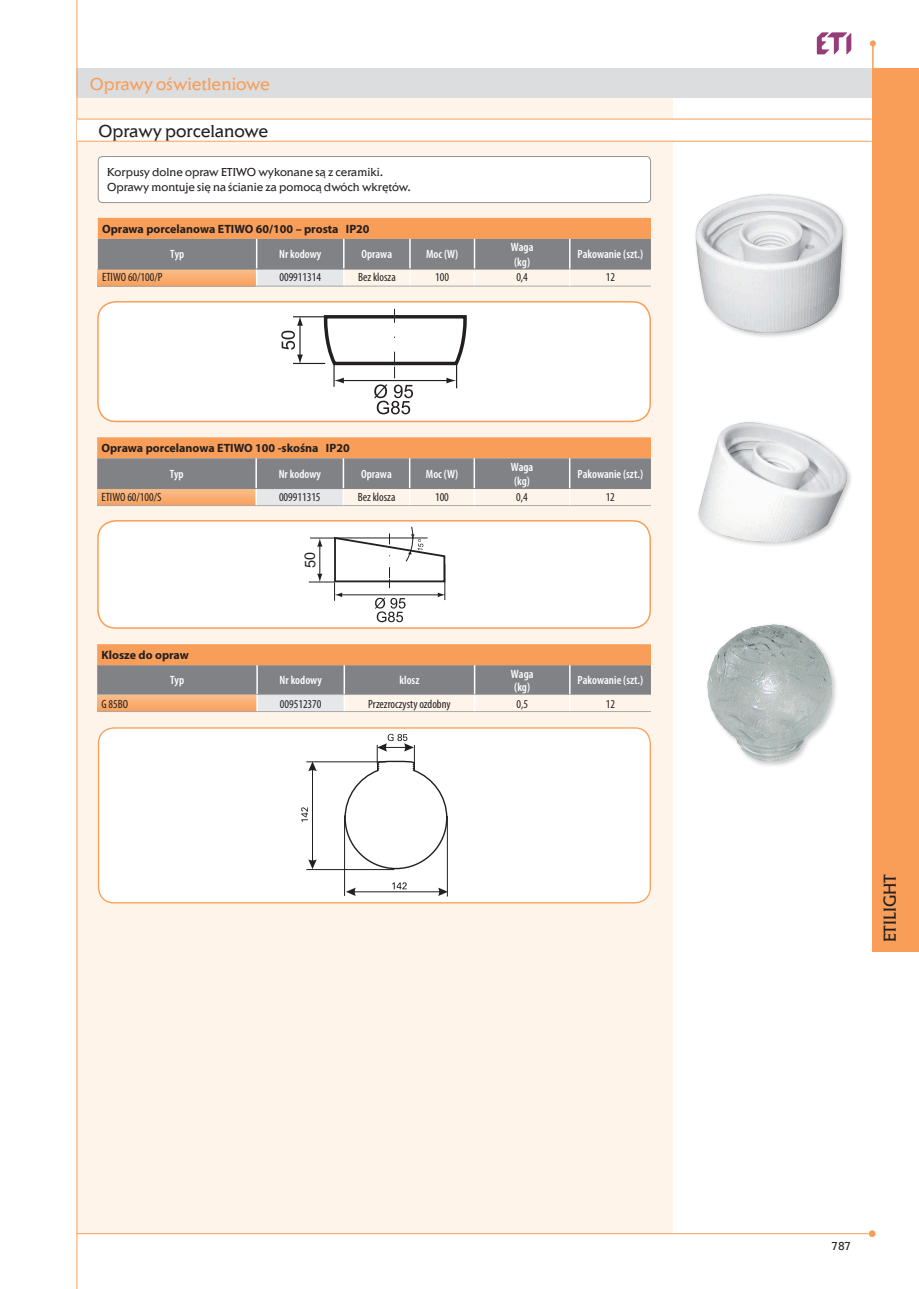
<style>
.page{position:relative;width:919px;height:1289px;background:#fff}
.page>*{position:absolute;margin:0;border:0;box-sizing:border-box;transform-origin:0 0}
.t1{font:18px "Elan Itc TEE";color:#231f20}
.t2{font:18px "Elan Itc TEE";color:#f89e58}
.t3{font:600 condensed 12px "Myriad Pro";color:#fff}
.t4{font:condensed 12px "Myriad Pro";color:#231f20}
.zastosowanie_punktow{font:12px/15px "Elan Itc TEE";color:#231f20}
.t5{font:700 12px "Myriad Pro";color:#231f20}
</style>
<div class="page">
<svg style="left:816px;top:32px;width:35px;height:22px"></svg>
<div style="left:77px;top:98px;width:595px;height:1135px;background:#fef4ea"></div>
<div style="left:77px;top:68px;width:795px;height:30px;background:#dcdddf"></div>
<svg style="left:869px;top:40px;width:6px;height:28px"></svg>
<hr style="left:77px;top:1233px;width:792px;height:1px;background:#f89e58">
<div style="left:868px;top:1230px;width:7px;height:6px;background:#f89e58;border-radius:50%"></div>
<hr style="left:77px;top:0;width:1px;height:1288px;background:#f89e58">
<div style="left:872px;top:68px;width:46px;height:883px;background:#f89e58"></div>
<div style="left:98px;top:521px;width:552px;height:107px;background:#fff;border-radius:18px"></div>
<div style="left:97px;top:520px;width:554px;height:108px;border:2px solid #f89e58;border-radius:18px"></div>
<img style="left:698px;top:422px;width:153px;height:124px">
<div style="left:98px;top:728px;width:552px;height:174px;background:#fff;border-radius:16px"></div>
<hr style="left:344px;top:815px;width:1px;height:80px;background:#231f20">
<hr style="left:447px;top:816px;width:1px;height:80px;background:#231f20">
<hr style="left:351px;top:891px;width:92px;height:1px;background:#231f20">
<svg style="left:346px;top:887px;width:10px;height:9px"></svg>
<svg style="left:438px;top:887px;width:10px;height:9px"></svg>
<svg style="left:301px;top:807px;width:7px;height:14px"></svg>
<svg style="left:392px;top:882px;width:14px;height:7px"></svg>
<hr style="left:306px;top:761px;width:80px;height:1px;background:#231f20">
<hr style="left:306px;top:869px;width:88px;height:1px;background:#231f20">
<hr style="left:312px;top:766px;width:1px;height:98px;background:#231f20">
<svg style="left:308px;top:761px;width:9px;height:10px"></svg>
<svg style="left:308px;top:859px;width:9px;height:10px"></svg>
<svg style="left:344px;top:733px;width:104px;height:137px"></svg>
<div style="left:98px;top:727px;width:553px;height:176px;border:1px solid #f89e58;border-radius:16px"></div>
<div style="left:98px;top:302px;width:552px;height:119px;background:#fff;border-radius:18px"></div>
<hr style="left:293px;top:316px;width:32px;height:1px;background:#231f20">
<hr style="left:293px;top:363px;width:32px;height:1px;background:#231f20">
<svg style="left:281px;top:316px;width:22px;height:47px"></svg>
<svg style="left:322px;top:309px;width:145px;height:105px"></svg>
<div style="left:97px;top:301px;width:554px;height:121px;border:2px solid #f89e58;border-radius:18px"></div>
<img style="left:695px;top:194px;width:152px;height:143px">
<img style="left:707px;top:624px;width:129px;height:142px">
<div style="left:98px;top:156px;width:552px;height:46px;background:#fff;border-radius:4px"></div>
<div style="left:98px;top:156px;width:553px;height:47px;border:1px solid #939598;border-radius:4px"></div>
<hr style="left:97px;top:505px;width:159px;height:1px;background:#a8a9ad">
<hr style="left:256px;top:505px;width:87px;height:1px;background:#a8a9ad">
<hr style="left:343px;top:505px;width:66px;height:1px;background:#a8a9ad">
<hr style="left:409px;top:505px;width:65px;height:1px;background:#a8a9ad">
<hr style="left:474px;top:505px;width:95px;height:1px;background:#a8a9ad">
<hr style="left:569px;top:505px;width:82px;height:1px;background:#a8a9ad">
<svg style="left:97px;top:437px;width:554px;height:68px;background:#c2a188"></svg>
<hr style="left:97px;top:711px;width:160px;height:1px;background:#a8a9ad">
<hr style="left:257px;top:711px;width:87px;height:1px;background:#a8a9ad">
<hr style="left:344px;top:711px;width:130px;height:1px;background:#a8a9ad">
<hr style="left:474px;top:711px;width:95px;height:1px;background:#a8a9ad">
<hr style="left:569px;top:711px;width:82px;height:1px;background:#a8a9ad">
<svg style="left:97px;top:644px;width:554px;height:67px;background:#c4a288"></svg>
<hr style="left:98px;top:286px;width:159px;height:1px;background:#a8a9ad">
<hr style="left:257px;top:286px;width:87px;height:1px;background:#a8a9ad">
<hr style="left:344px;top:286px;width:66px;height:1px;background:#a8a9ad">
<hr style="left:410px;top:286px;width:64px;height:1px;background:#a8a9ad">
<hr style="left:474px;top:286px;width:95px;height:1px;background:#a8a9ad">
<hr style="left:569px;top:286px;width:82px;height:1px;background:#a8a9ad">
<svg style="left:98px;top:218px;width:553px;height:68px;background:#c2a188"></svg>
<div style="left:77px;top:119px;width:794px;height:22px;background:#fff"></div>
<hr style="left:77px;top:119px;width:794px;height:1px;background:#f89e58">
<hr style="left:77px;top:141px;width:794px;height:1px;background:#f89e58">
<svg style="left:308px;top:526px;width:137px;height:96px"></svg>
<p class="t2" style="left:90px;top:73px;width:182px">Oprawy oświetleniowe</p>
<p class="t1" style="left:99px;top:120px;width:171px">Oprawy porcelanowe</p>
<p class="zastosowanie_punktow" style="left:107px;top:164px;width:305px">Korpusy dolne opraw ETIWO wykonane są z ceramiki.<br>Oprawy montuje się na ścianie za pomocą dwóch wkrętów.</p>
<p class="t5" style="left:102px;top:221px;width:269px">Oprawa porcelanowa ETIWO 60/100 – prosta IP20</p>
<p class="t3" style="left:170px;top:247px;width:16px">Typ</p>
<p class="t3" style="left:279px;top:247px;width:44px">Nr kodowy</p>
<p class="t3" style="left:361px;top:247px;width:32px">Oprawa</p>
<p class="t3" style="left:426px;top:247px;width:34px">Moc (W)</p>
<p class="t3" style="left:511px;top:240px;width:24px">Waga</p>
<p class="t3" style="left:514px;top:254px;width:17px">(kg)</p>
<p class="t3" style="left:577px;top:247px;width:67px">Pakowanie (szt.)</p>
<p class="t4" style="left:102px;top:270px;width:62px">ETIWO 60/100/P</p>
<p class="t4" style="left:279px;top:270px;width:43px">009911314</p>
<p class="t4" style="left:358px;top:270px;width:39px">Bez klosza</p>
<p class="t4" style="left:435px;top:270px;width:15px">100</p>
<p class="t4" style="left:516px;top:270px;width:13px">0,4</p>
<p class="t4" style="left:605px;top:270px;width:11px">12</p>
<p class="t5" style="left:101px;top:440px;width:250px">Oprawa porcelanowa ETIWO 100 -skośna IP20</p>
<p class="t3" style="left:170px;top:466px;width:16px">Typ</p>
<p class="t3" style="left:279px;top:466px;width:44px">Nr kodowy</p>
<p class="t3" style="left:361px;top:466px;width:32px">Oprawa</p>
<p class="t3" style="left:426px;top:466px;width:34px">Moc (W)</p>
<p class="t3" style="left:510px;top:459px;width:24px">Waga</p>
<p class="t3" style="left:514px;top:474px;width:17px">(kg)</p>
<p class="t3" style="left:577px;top:466px;width:67px">Pakowanie (szt.)</p>
<p class="t4" style="left:101px;top:489px;width:62px">ETIWO 60/100/S</p>
<p class="t4" style="left:279px;top:489px;width:43px">009911315</p>
<p class="t4" style="left:357px;top:489px;width:39px">Bez klosza</p>
<p class="t4" style="left:435px;top:489px;width:15px">100</p>
<p class="t4" style="left:516px;top:489px;width:13px">0,4</p>
<p class="t4" style="left:605px;top:489px;width:11px">12</p>
<p class="t5" style="left:101px;top:647px;width:89px">Klosze do opraw</p>
<p class="t3" style="left:170px;top:673px;width:16px">Typ</p>
<p class="t3" style="left:279px;top:673px;width:44px">Nr kodowy</p>
<p class="t3" style="left:399px;top:673px;width:21px">klosz</p>
<p class="t3" style="left:511px;top:666px;width:24px">Waga</p>
<p class="t3" style="left:514px;top:679px;width:17px">(kg)</p>
<p class="t3" style="left:577px;top:673px;width:67px">Pakowanie (szt.)</p>
<p class="t4" style="left:101px;top:696px;width:28px">G 85BO</p>
<p class="t4" style="left:280px;top:696px;width:43px">009512370</p>
<p class="t4" style="left:368px;top:696px;width:84px">Przezroczysty ozdobny</p>
<p class="t4" style="left:516px;top:696px;width:13px">0,5</p>
<p class="t4" style="left:605px;top:696px;width:11px">12</p>
<h1 class="t1" style="left:879px;top:942px;width:70px;rotate:-90deg">ETILIGHT</h1>
<p class="zastosowanie_punktow" style="left:831px;top:1238px;width:21px">787</p>
</div>
